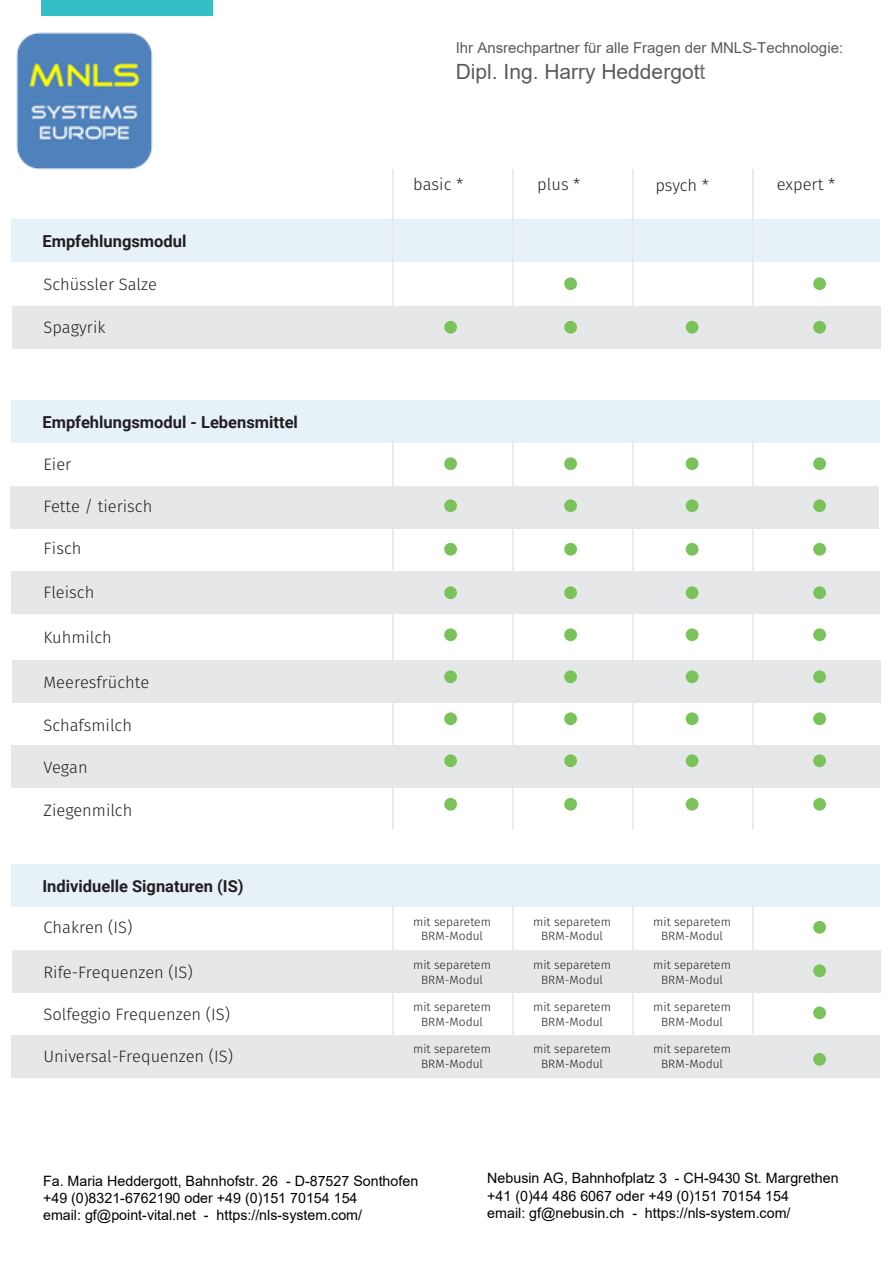
<style>
.page{position:relative;width:893px;height:1263px;background:#fff}
.page>*{position:absolute;margin:0;border:0;box-sizing:border-box;transform-origin:0 0}
.t1{font:21px "Arial";color:#5b5a5d}
.t2{font:300 16.5px "Fira Sans";color:#231f20}
.t3{font:700 16.5px "Roboto";color:#231f20}
.t4{font:15px "Arial";color:#5b5a5d}
.t5{font:14.25px/17.1px "Arial";color:#000}
.t6{font:300 12px/14.4px "Fira Sans";color:#231f20;text-align:center}
.s1{color:#737275}
</style>
<div class="page">
<div style="left:41px;top:0;width:172px;height:16px;background:#34bfc7"></div>
<div style="left:12px;top:400px;width:868px;height:43px;background:#e7f1f8"></div>
<div style="left:12px;top:219px;width:868px;height:43px;background:#e7f1f8"></div>
<hr style="left:512px;top:169px;width:2px;height:180px;background:#e6e7e9">
<hr style="left:392px;top:169px;width:2px;height:180px;background:#e6e7e9">
<hr style="left:632px;top:169px;width:2px;height:180px;background:#e6e7e9">
<hr style="left:752px;top:169px;width:2px;height:180px;background:#e6e7e9">
<div style="left:12px;top:306px;width:868px;height:43px;background:#e6e7e9"></div>
<div style="left:10px;top:486px;width:868px;height:43px;background:#e6e7e9"></div>
<div style="left:12px;top:571px;width:868px;height:43px;background:#e6e7e9"></div>
<div style="left:12px;top:660px;width:868px;height:43px;background:#e6e7e9"></div>
<div style="left:12px;top:745px;width:868px;height:43px;background:#e6e7e9"></div>
<div style="left:12px;top:950px;width:868px;height:43px;background:#e6e7e9"></div>
<div style="left:12px;top:1035px;width:868px;height:43px;background:#e6e7e9"></div>
<div style="left:12px;top:864px;width:868px;height:42px;background:#e7f1f8"></div>
<hr style="left:512px;top:439px;width:2px;height:390px;background:#e6e7e9">
<hr style="left:392px;top:439px;width:2px;height:390px;background:#e6e7e9">
<hr style="left:632px;top:439px;width:2px;height:390px;background:#e6e7e9">
<hr style="left:752px;top:439px;width:2px;height:390px;background:#e6e7e9">
<hr style="left:512px;top:906px;width:2px;height:172px;background:#e6e7e9">
<hr style="left:392px;top:906px;width:2px;height:172px;background:#e6e7e9">
<hr style="left:632px;top:906px;width:2px;height:172px;background:#e6e7e9">
<hr style="left:752px;top:906px;width:2px;height:172px;background:#e6e7e9">
<div style="left:444px;top:321px;width:13px;height:13px;background:#7ac35b;border-radius:50%"></div>
<div style="left:564px;top:321px;width:13px;height:13px;background:#7ac35b;border-radius:50%"></div>
<div style="left:686px;top:321px;width:12px;height:13px;background:#7ac35b;border-radius:50%"></div>
<div style="left:813px;top:277px;width:13px;height:13px;background:#7ac35b;border-radius:50%"></div>
<div style="left:813px;top:321px;width:13px;height:13px;background:#7ac35b;border-radius:50%"></div>
<div style="left:444px;top:457px;width:13px;height:13px;background:#7ac35b;border-radius:50%"></div>
<div style="left:564px;top:457px;width:13px;height:13px;background:#7ac35b;border-radius:50%"></div>
<div style="left:686px;top:457px;width:12px;height:13px;background:#7ac35b;border-radius:50%"></div>
<div style="left:813px;top:457px;width:13px;height:13px;background:#7ac35b;border-radius:50%"></div>
<div style="left:444px;top:499px;width:13px;height:13px;background:#7ac35b;border-radius:50%"></div>
<div style="left:444px;top:543px;width:13px;height:13px;background:#7ac35b;border-radius:50%"></div>
<div style="left:444px;top:586px;width:13px;height:13px;background:#7ac35b;border-radius:50%"></div>
<div style="left:444px;top:628px;width:13px;height:13px;background:#7ac35b;border-radius:50%"></div>
<div style="left:564px;top:499px;width:13px;height:13px;background:#7ac35b;border-radius:50%"></div>
<div style="left:564px;top:543px;width:13px;height:13px;background:#7ac35b;border-radius:50%"></div>
<div style="left:564px;top:586px;width:13px;height:13px;background:#7ac35b;border-radius:50%"></div>
<div style="left:564px;top:628px;width:13px;height:13px;background:#7ac35b;border-radius:50%"></div>
<div style="left:686px;top:499px;width:12px;height:13px;background:#7ac35b;border-radius:50%"></div>
<div style="left:686px;top:543px;width:12px;height:13px;background:#7ac35b;border-radius:50%"></div>
<div style="left:686px;top:586px;width:12px;height:13px;background:#7ac35b;border-radius:50%"></div>
<div style="left:686px;top:628px;width:12px;height:13px;background:#7ac35b;border-radius:50%"></div>
<div style="left:813px;top:499px;width:13px;height:13px;background:#7ac35b;border-radius:50%"></div>
<div style="left:813px;top:543px;width:13px;height:13px;background:#7ac35b;border-radius:50%"></div>
<div style="left:813px;top:586px;width:13px;height:13px;background:#7ac35b;border-radius:50%"></div>
<div style="left:813px;top:628px;width:13px;height:13px;background:#7ac35b;border-radius:50%"></div>
<div style="left:444px;top:670px;width:13px;height:13px;background:#7ac35b;border-radius:50%"></div>
<div style="left:564px;top:670px;width:13px;height:13px;background:#7ac35b;border-radius:50%"></div>
<div style="left:686px;top:670px;width:12px;height:13px;background:#7ac35b;border-radius:50%"></div>
<div style="left:813px;top:670px;width:13px;height:13px;background:#7ac35b;border-radius:50%"></div>
<div style="left:444px;top:712px;width:13px;height:13px;background:#7ac35b;border-radius:50%"></div>
<div style="left:564px;top:712px;width:13px;height:13px;background:#7ac35b;border-radius:50%"></div>
<div style="left:686px;top:712px;width:12px;height:13px;background:#7ac35b;border-radius:50%"></div>
<div style="left:813px;top:712px;width:13px;height:13px;background:#7ac35b;border-radius:50%"></div>
<div style="left:444px;top:754px;width:13px;height:13px;background:#7ac35b;border-radius:50%"></div>
<div style="left:564px;top:754px;width:13px;height:13px;background:#7ac35b;border-radius:50%"></div>
<div style="left:686px;top:754px;width:12px;height:13px;background:#7ac35b;border-radius:50%"></div>
<div style="left:813px;top:754px;width:13px;height:13px;background:#7ac35b;border-radius:50%"></div>
<div style="left:444px;top:798px;width:13px;height:13px;background:#7ac35b;border-radius:50%"></div>
<div style="left:564px;top:798px;width:13px;height:13px;background:#7ac35b;border-radius:50%"></div>
<div style="left:686px;top:798px;width:12px;height:13px;background:#7ac35b;border-radius:50%"></div>
<div style="left:813px;top:798px;width:13px;height:13px;background:#7ac35b;border-radius:50%"></div>
<div style="left:813px;top:921px;width:13px;height:13px;background:#7ac35b;border-radius:50%"></div>
<div style="left:813px;top:964px;width:13px;height:13px;background:#7ac35b;border-radius:50%"></div>
<div style="left:813px;top:1006px;width:13px;height:13px;background:#7ac35b;border-radius:50%"></div>
<div style="left:813px;top:1053px;width:13px;height:13px;background:#7ac35b;border-radius:50%"></div>
<div style="left:564px;top:277px;width:13px;height:13px;background:#7ac35b;border-radius:50%"></div>
<img style="left:16px;top:33px;width:137px;height:136px">
<p class="t4" style="left:456px;top:41px;width:389px">Ihr Ansrechpartner für alle Fragen der MNLS-Technologie:</p>
<h1 class="t1" style="left:456px;top:61px;width:251px">Dipl. Ing. Harry Heddergot<span class="s1">t</span></h1>
<p class="t3" style="left:42px;top:229px;width:146px">Empfehlungsmodul</p>
<p class="t2" style="left:43px;top:272px;width:115px">Schüssler Salze</p>
<p class="t2" style="left:44px;top:315px;width:64px">Spagyrik</p>
<p class="t3" style="left:42px;top:411px;width:257px">Empfehlungsmodul - Lebensmittel</p>
<p class="t2" style="left:44px;top:452px;width:29px">Eier</p>
<p class="t2" style="left:44px;top:495px;width:110px">Fette / tierisch</p>
<p class="t2" style="left:44px;top:537px;width:39px">Fisch</p>
<p class="t2" style="left:44px;top:580px;width:52px">Fleisch</p>
<p class="t2" style="left:44px;top:625px;width:70px">Kuhmilch</p>
<p class="t2" style="left:44px;top:671px;width:107px">Meeresfrüchte</p>
<p class="t2" style="left:44px;top:714px;width:90px">Schafsmilch</p>
<p class="t2" style="left:44px;top:756px;width:46px">Vegan</p>
<p class="t2" style="left:44px;top:798px;width:90px">Ziegenmilch</p>
<p class="t2" style="left:413px;top:173px;width:52px">basic *</p>
<p class="t2" style="left:537px;top:173px;width:45px">plus *</p>
<p class="t2" style="left:655px;top:173px;width:55px">psych *</p>
<p class="t2" style="left:777px;top:173px;width:60px">expert *</p>
<p class="t3" style="left:42px;top:874px;width:203px">Individuelle Signaturen (IS)</p>
<p class="t2" style="left:43px;top:916px;width:90px">Chakren (IS)</p>
<p class="t6" style="left:413px;top:914px;width:79px">mit separetem<br>BRM-Modul</p>
<p class="t6" style="left:413px;top:958px;width:79px">mit separetem<br>BRM-Modul</p>
<p class="t6" style="left:413px;top:1000px;width:79px">mit separetem<br>BRM-Modul</p>
<p class="t6" style="left:413px;top:1042px;width:79px">mit separetem<br>BRM-Modul</p>
<p class="t2" style="left:44px;top:961px;width:151px">Rife-Frequenzen (IS)</p>
<p class="t2" style="left:44px;top:1002px;width:188px">Solfeggio Frequenzen (IS)</p>
<p class="t2" style="left:44px;top:1045px;width:191px">Universal-Frequenzen (IS)</p>
<p class="t6" style="left:533px;top:914px;width:79px">mit separetem<br>BRM-Modul</p>
<p class="t6" style="left:533px;top:958px;width:79px">mit separetem<br>BRM-Modul</p>
<p class="t6" style="left:533px;top:1000px;width:79px">mit separetem<br>BRM-Modul</p>
<p class="t6" style="left:533px;top:1042px;width:79px">mit separetem<br>BRM-Modul</p>
<p class="t6" style="left:653px;top:914px;width:79px">mit separetem<br>BRM-Modul</p>
<p class="t6" style="left:653px;top:958px;width:79px">mit separetem<br>BRM-Modul</p>
<p class="t6" style="left:653px;top:1000px;width:79px">mit separetem<br>BRM-Modul</p>
<p class="t6" style="left:653px;top:1042px;width:79px">mit separetem<br>BRM-Modul</p>
<p class="t5" style="left:43px;top:1173px;width:377px">Fa. Maria Heddergott, Bahnhofstr. 26 - D-87527 Sonthofen +49 (0)8321-6762190 oder +49 (0)151 70154 154<br>email: gf@point-vital.net - https://nls-system.com/</p>
<p class="t5" style="left:487px;top:1170px;width:353px">Nebusin AG, Bahnhofplatz 3 - CH-9430 St. Margrethen +41 (0)44 486 6067 oder +49 (0)151 70154 154<br>email: gf@nebusin.ch - https://nls-system.com/</p>
</div>
